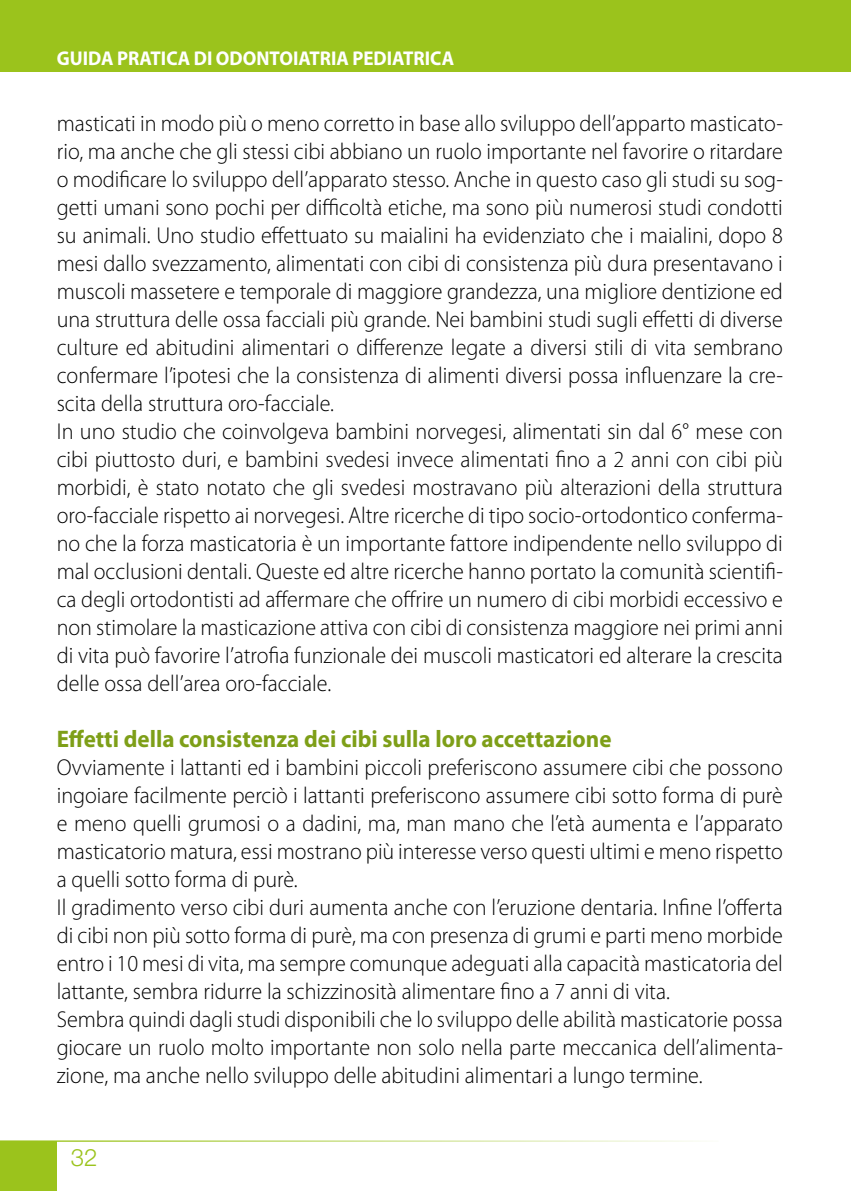
<style>
.page{position:relative;width:851px;height:1191px;background:#fff}
.page>*{position:absolute;margin:0;border:0;box-sizing:border-box;transform-origin:0 0}
.t1{font:700 24px "Myriad Pro";color:#7e9f18;scale:.96 1}
.t2{font:300 24px "Helvetica Neue";color:#9bc31c}
.t3{font:300 23px/28px "Myriad Pro";color:#000;scale:.96 1}
.t4{font:700 20px "Myriad Pro";color:#fff;scale:.95 1}
</style>
<div class="page">
<div style="left:0;top:0;width:850px;height:72px;background:#9bc31c"></div>
<hr style="left:0;top:1140px;width:718px;height:1px;background:#9bc31c">
<div style="left:0;top:1141px;width:57px;height:50px;background:#9bc31c"></div>
<p class="t4" style="left:57px;top:45px;width:419px">GUIDA PRATICA DI ODONTOIATRIA PEDIATRICA</p>
<p class="t3" style="left:57px;top:109px;width:758px">masticati in modo più o meno corretto in base allo sviluppo dell’apparto masticato&shy;rio, ma anche che gli stessi cibi abbiano un ruolo importante nel favorire o ritardare o modificare lo sviluppo dell’apparato stesso. Anche in questo caso gli studi su sog&shy;getti umani sono pochi per difficoltà etiche, ma sono più numerosi studi condotti su animali. Uno studio effettuato su maialini ha evidenziato che i maialini, dopo 8 mesi dallo svezzamento, alimentati con cibi di consistenza più dura presentavano i muscoli massetere e temporale di maggiore grandezza, una migliore dentizione ed una struttura delle ossa facciali più grande. Nei bambini studi sugli effetti di diverse culture ed abitudini alimentari o differenze legate a diversi stili di vita sembrano confermare l’ipotesi che la consistenza di alimenti diversi possa influenzare la cre&shy;scita della struttura oro-facciale.<br>In uno studio che coinvolgeva bambini norvegesi, alimentati sin dal 6° mese con cibi piuttosto duri, e bambini svedesi invece alimentati fino a 2 anni con cibi più morbidi, è stato notato che gli svedesi mostravano più alterazioni della struttura oro-facciale rispetto ai norvegesi. Altre ricerche di tipo socio-ortodontico conferma&shy;no che la forza masticatoria è un importante fattore indipendente nello sviluppo di mal occlusioni dentali. Queste ed altre ricerche hanno portato la comunità scientifi&shy;ca degli ortodontisti ad affermare che offrire un numero di cibi morbidi eccessivo e non stimolare la masticazione attiva con cibi di consistenza maggiore nei primi anni di vita può favorire l’atrofia funzionale dei muscoli masticatori ed alterare la crescita delle ossa dell’area oro-facciale.</p>
<p class="t1" style="left:57px;top:723px;width:579px">Effetti della consistenza dei cibi sulla loro accettazione</p>
<p class="t3" style="left:57px;top:753px;width:757px">Ovviamente i lattanti ed i bambini piccoli preferiscono assumere cibi che possono ingoiare facilmente perciò i lattanti preferiscono assumere cibi sotto forma di purè e meno quelli grumosi o a dadini, ma, man mano che l’età aumenta e l’apparato masticatorio matura, essi mostrano più interesse verso questi ultimi e meno rispetto a quelli sotto forma di purè.<br>Il gradimento verso cibi duri aumenta anche con l’eruzione dentaria. Infine l’offerta di cibi non più sotto forma di purè, ma con presenza di grumi e parti meno morbide entro i 10 mesi di vita, ma sempre comunque adeguati alla capacità masticatoria del lattante, sembra ridurre la schizzinosità alimentare fino a 7 anni di vita.<br>Sembra quindi dagli studi disponibili che lo sviluppo delle abilità masticatorie possa giocare un ruolo molto importante non solo nella parte meccanica dell’alimenta&shy;zione, ma anche nello sviluppo delle abitudini alimentari a lungo termine.</p>
<p class="t2" style="left:71px;top:1143px;width:28px">32</p>
</div>
